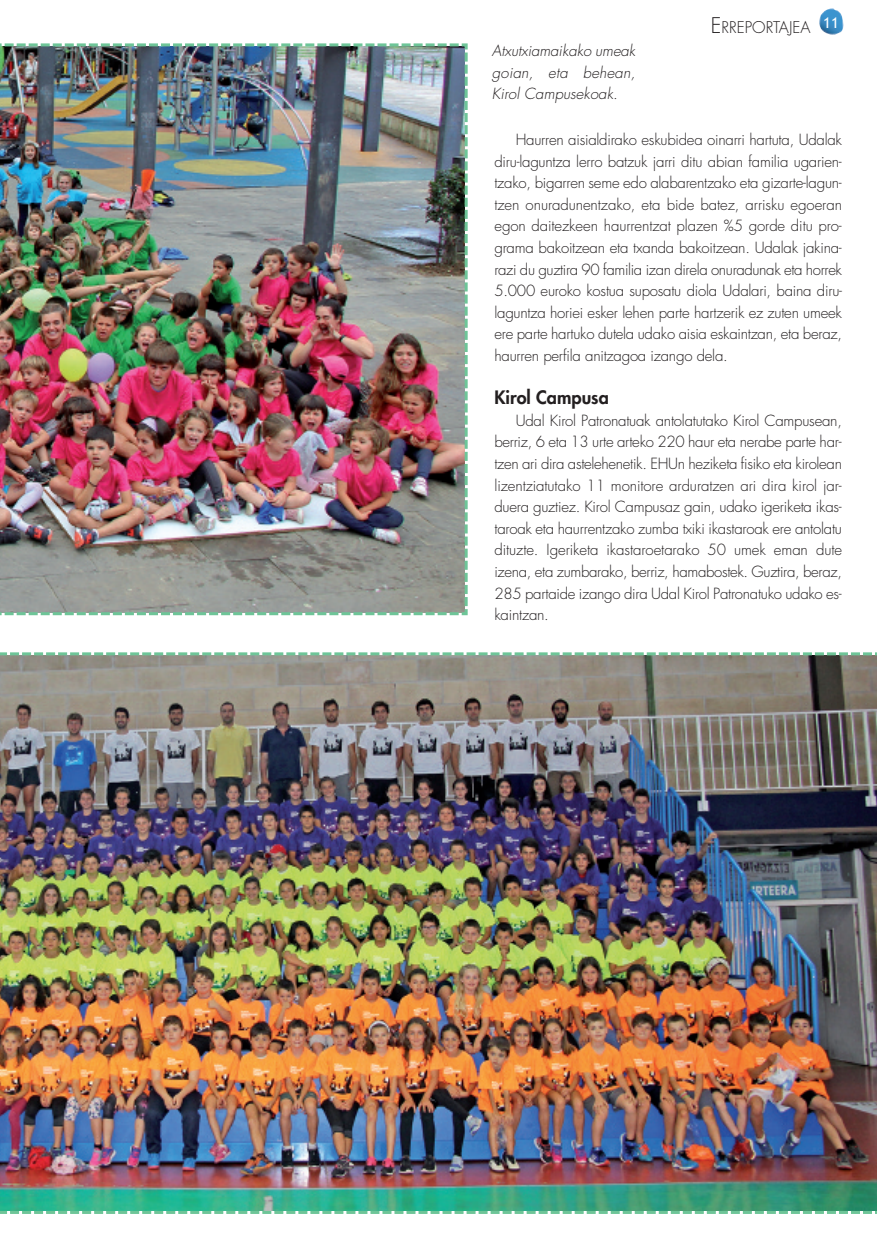
<style>
.page{position:relative;width:877px;height:1247px;background:#fff}
.page>*{position:absolute;margin:0;border:0;box-sizing:border-box;transform-origin:0 0}
.t1{font:800 18px "Futura";color:#231f20}
.t2{font:300 15.75px "Futura";color:#231f20}
.t3{font:300 15px/21.6px "Futura";letter-spacing:-.02em;color:#231f20;text-align:justify}
.t4{font:italic 300 15px/21.6px "Futura";letter-spacing:.005em;color:#231f20;text-align:justify}
.s1{font-size:21px}
</style>
<div class="page">
<img style="left:819px;top:8px;width:24px;height:27px">
<img style="left:0;top:43px;width:468px;height:573px">
<img style="left:0;top:655px;width:877px;height:556px">
<svg style="left:0;top:652px;width:877px;height:3px"></svg>
<svg style="left:0;top:1211px;width:877px;height:3px"></svg>
<p class="t4" style="left:492px;top:41px;width:145px">Atxutxiamaikako umeak goian, eta behean, Kirol Campusekoak.</p>
<p class="t2" style="left:711px;top:20px;width:130px"><span class="s1">E</span>RREPORTAJEA <sup>11</sup></p>
<p class="t3" style="left:494px;top:130px;width:349px;text-indent:21px">Haurren aisialdirako eskubidea oinarri hartuta, Udalak diru-laguntza lerro batzuk jarri ditu abian familia ugarien&shy;tzako, bigarren seme edo alabarentzako eta gizarte-lagun&shy;tzen onuradunentzako, eta bide batez, arrisku egoeran egon daitezkeen haurrentzat plazen %5 gorde ditu pro&shy;grama bakoitzean eta txanda bakoitzean. Udalak jakina&shy;razi du guztira 90 familia izan direla onuradunak eta horrek 5.000 euroko kostua suposatu diola Udalari, baina diru&shy;laguntza horiei esker lehen parte hartzerik ez zuten umeek ere parte hartuko dutela udako aisia eskaintzan, eta beraz, haurren perfila anitzagoa izango dela.</p>
<p class="t1" style="left:494px;top:389px;width:116px">Kirol Campusa</p>
<p class="t3" style="left:494px;top:411px;width:349px;text-indent:21px">Udal Kirol Patronatuak antolatutako Kirol Campusean, berriz, 6 eta 13 urte arteko 220 haur eta nerabe parte har&shy;tzen ari dira astelehenetik. EHUn heziketa fisiko eta kirolean lizentziatutako 11 monitore arduratzen ari dira kirol jar&shy;duera guztiez. Kirol Campusaz gain, udako igeriketa ikas&shy;taroak eta haurrentzako zumba txiki ikastaroak ere antolatu dituzte. Igeriketa ikastaroetarako 50 umek eman dute izena, eta zumbarako, berriz, hamabostek. Guztira, beraz, 285 partaide izango dira Udal Kirol Patronatuko udako es&shy;kaintzan.</p>
</div>
